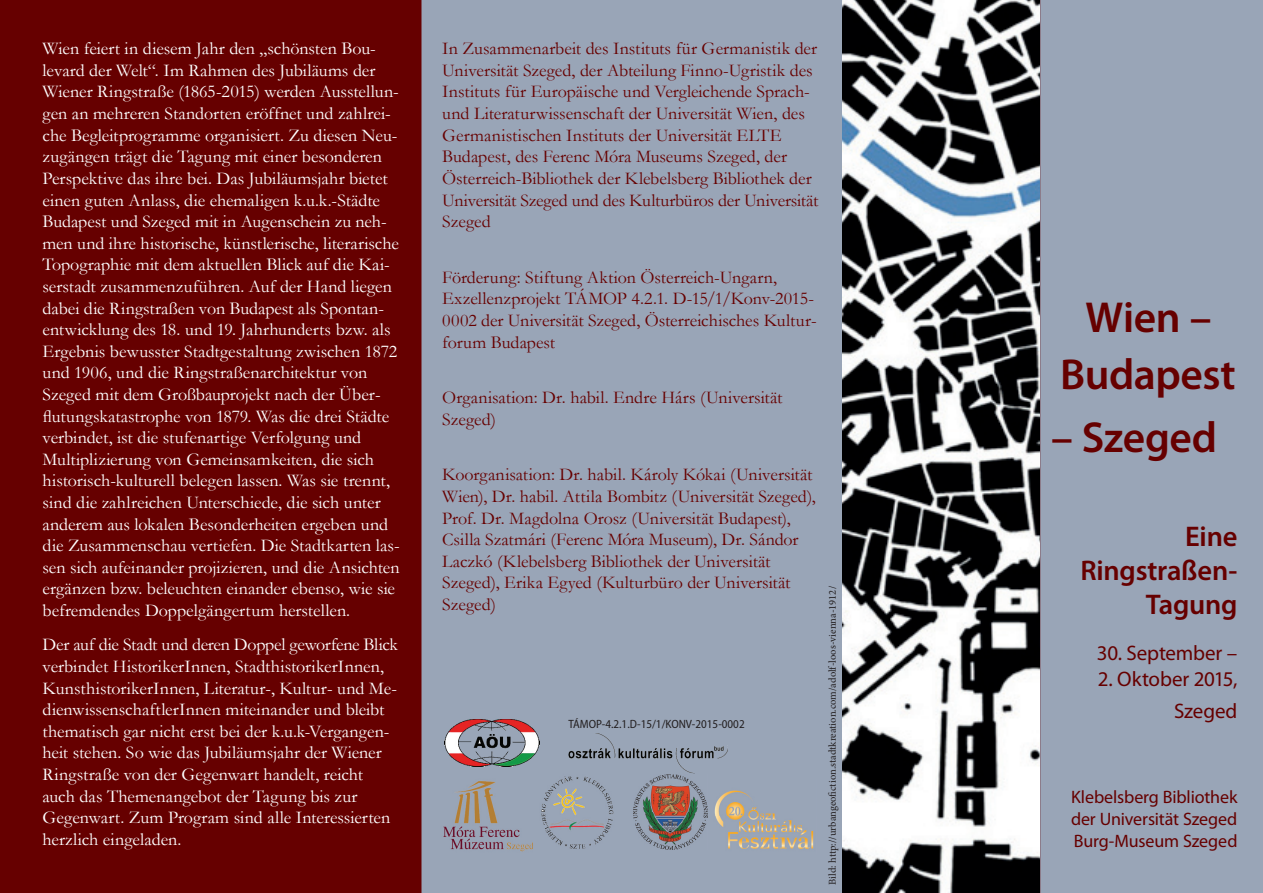
<style>
.page{position:relative;width:1263px;height:893px;background:#fff}
.page>*{position:absolute;margin:0;border:0;box-sizing:border-box;transform-origin:0 0}
.t1{font:600 43.5px/56.4px "Myriad Pro";letter-spacing:-.01em;color:#600;text-align:center}
.t2{font:600 28.5px/34.2px "Myriad Pro";letter-spacing:-.01em;color:#600;text-align:right}
.t3{font:21px/32.4px "Myriad Pro";letter-spacing:-.005em;color:#600;text-align:right}
.t4{font:18px/21.6px "Garamond";color:#fff}
.t5{font:18px/21.6px "Garamond";color:#600}
.t6{font:18px/21.6px "Myriad Pro";letter-spacing:-.01em;color:#600;text-align:justify}
.t7{font:semi-condensed 12px "Myriad Pro";color:#231f20}
.t8{font:10.5px "Minion Pro";color:#231f20}
</style>
<div class="page">
<div style="left:0;top:0;width:420px;height:893px;background:#600"></div>
<div style="left:421px;top:0;width:421px;height:893px;background:#99a5b7"></div>
<div style="left:1040px;top:0;width:223px;height:893px;background:#99a5b7"></div>
<img style="left:842px;top:0;width:198px;height:893px">
<img style="left:633px;top:775px;width:75px;height:74px">
<div style="left:442px;top:43px;width:379px;height:574px;background:#99a5b7"></div>
<img style="left:711px;top:779px;width:105px;height:74px">
<img style="left:445px;top:719px;width:94px;height:47px">
<img style="left:534px;top:768px;width:86px;height:87px">
<img style="left:568px;top:733px;width:160px;height:40px">
<img style="left:568px;top:768px;width:52px;height:5px">
<img style="left:432px;top:774px;width:112px;height:84px">
<img style="left:534px;top:774px;width:10px;height:81px">
<svg style="left:828px;top:791px;width:8px;height:5px"></svg>
<p class="t4" style="left:43px;top:37px;width:359px">Wien feiert in diesem Jahr den „schönsten Bou&shy;levard der Welt“. Im Rahmen des Jubiläums der Wiener Ringstraße (1865-2015) werden Ausstellun&shy;gen an mehreren Standorten eröffnet und zahlrei&shy;che Begleitprogramme organisiert. Zu diesen Neu&shy;zugängen trägt die Tagung mit einer besonderen Perspektive das ihre bei. Das Jubiläumsjahr bietet einen guten Anlass, die ehemaligen k.u.k.-Städte Budapest und Szeged mit in Augenschein zu neh&shy;men und ihre historische, künstlerische, literarische Topographie mit dem aktuellen Blick auf die Kai&shy;serstadt zusammenzuführen. Auf der Hand liegen dabei die Ringstraßen von Budapest als Spontan&shy;entwicklung des 18. und 19. Jahrhunderts bzw. als Ergebnis bewusster Stadtgestaltung zwischen 1872 und 1906, und die Ringstraßenarchitektur von Szeged mit dem Großbauprojekt nach der Über&shy;flutungskatastrophe von 1879. Was die drei Städte verbindet, ist die stufenartige Verfolgung und Multiplizierung von Gemeinsamkeiten, die sich historisch-kulturell belegen lassen. Was sie trennt, sind die zahlreichen Unterschiede, die sich unter anderem aus lokalen Besonderheiten ergeben und die Zusammenschau vertiefen. Die Stadtkarten las&shy;sen sich aufeinander projizieren, und die Ansichten ergänzen bzw. beleuchten einander ebenso, wie sie befremdendes Doppelgängertum herstellen.</p>
<p class="t4" style="left:43px;top:633px;width:357px">Der auf die Stadt und deren Doppel geworfene Blick verbindet HistorikerInnen, StadthistorikerInnen, KunsthistorikerInnen, Literatur-, Kultur- und Me&shy;dienwissenschaftlerInnen miteinander und bleibt thematisch gar nicht erst bei der k.u.k-Vergangen&shy;heit stehen. So wie das Jubiläumsjahr der Wiener Ringstraße von der Gegenwart handelt, reicht auch das Themenangebot der Tagung bis zur Gegenwart. Zum Program sind alle Interessierten herzlich eingeladen.</p>
<p class="t5" style="left:442px;top:37px;width:378px">In Zusammenarbeit des Instituts für Germanistik der Universität Szeged, der Abteilung Finno-Ugristik des Instituts für Europäische und Vergleichende Sprach&shy;und Literaturwissenschaft der Universität Wien, des Germanistischen Instituts der Universität ELTE Budapest, des Ferenc Móra Museums Szeged, der Österreich-Bibliothek der Klebelsberg Bibliothek der Universität Szeged und des Kulturbüros der Universität Szeged</p>
<p class="t5" style="left:442px;top:266px;width:376px">Förderung: Stiftung Aktion Österreich-Ungarn, Exzellenzprojekt TÁMOP 4.2.1. D-15/1/Konv-2015- 0002 der Universität Szeged, Österreichisches Kultur&shy;forum Budapest</p>
<p class="t5" style="left:442px;top:386px;width:342px">Organisation: Dr. habil. Endre Hárs (Universität<br>Szeged)</p>
<p class="t5" style="left:442px;top:463px;width:375px">Koorganisation: Dr. habil. Károly Kókai (Universität Wien), Dr. habil. Attila Bombitz (Universität Szeged), Prof. Dr. Magdolna Orosz (Universität Budapest), Csilla Szatmári (Ferenc Móra Museum), Dr. Sándor Laczkó (Klebelsberg Bibliothek der Universität Szeged), Erika Egyed (Kulturbüro der Universität Szeged)</p>
<p class="t7" style="left:568px;top:717px;width:178px">TÁMOP-4.2.1.D-15/1/KONV-2015-0002</p>
<p class="t8" style="left:825px;top:885px;width:300px;rotate:-90deg">Bild: http://urbangeo ction.stadtkreation.com/adolf-loos-vienna-1912/</p>
<h1 class="t1" style="left:1060px;top:288px;width:177px">Wien –<br>Budapest</h1>
<h1 class="t1" style="left:1051px;top:408px;width:168px">– Szeged</h1>
<h2 class="t2" style="left:1080px;top:518px;width:159px">Eine<br>Ringstraßen-<br>Tagung</h2>
<p class="t3" style="left:1097px;top:637px;width:142px">30. September –</p>
<p class="t3" style="left:1098px;top:662px;width:141px">2. Oktober 2015,<br>Szeged</p>
<p class="t6" style="left:1071px;top:786px;width:168px">Klebelsberg Bibliothek der Universität Szeged Burg-Museum Szeged</p>
</div>
